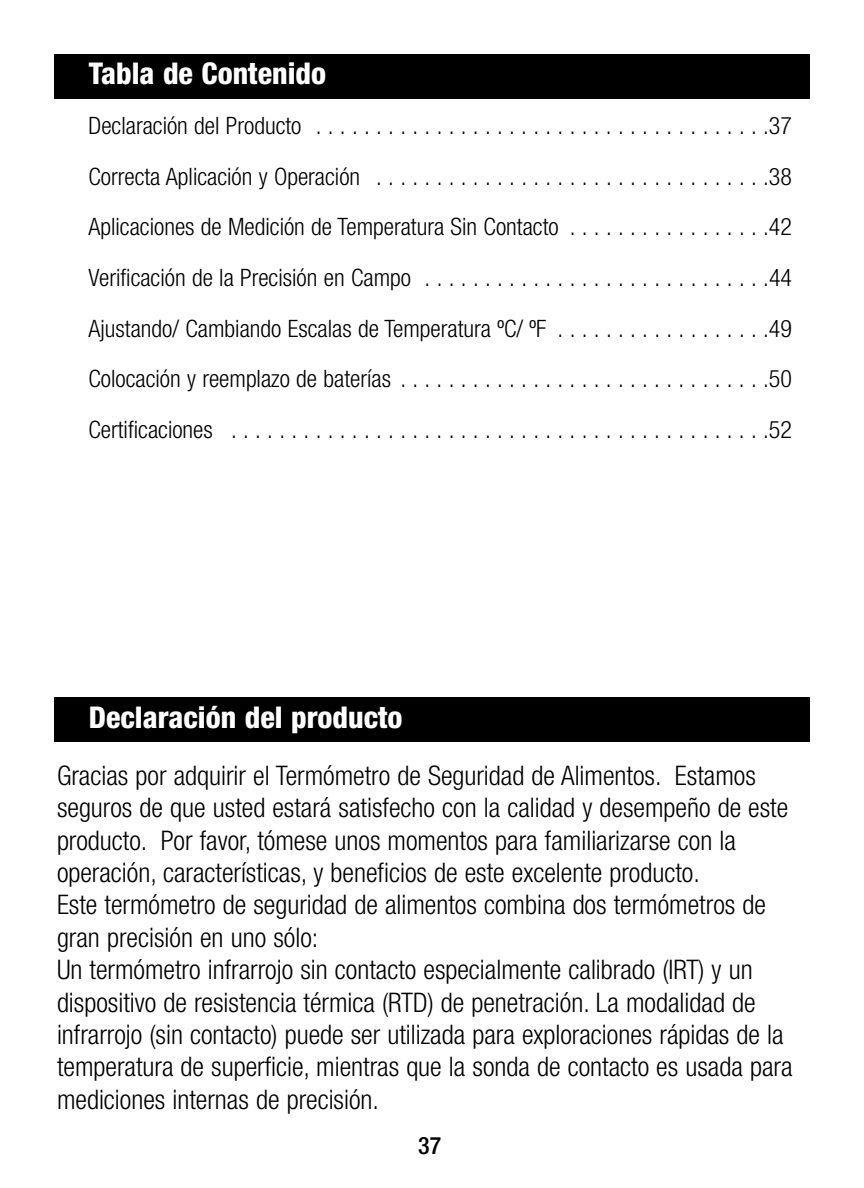
<style>
.page{position:relative;width:864px;height:1188px;background:#fff}
.page>*{position:absolute;margin:0;border:0;box-sizing:border-box;transform-origin:0 0}
.t1{font:800 condensed 30px "Helvetica Neue";color:#fff}
.t2{font:300 condensed 27px/32.4px "Helvetica Neue";color:#000}
.t3{font:300 condensed 24px/50.7px "Helvetica Neue";color:#000;text-align:justify}
.t4{font:500 condensed 24px "Helvetica Neue";color:#000}
</style>
<div class="page">
<div style="left:54px;top:697px;width:756px;height:45px;background:#000"></div>
<div style="left:54px;top:54px;width:756px;height:44px;background:#000"></div>
<p class="t1" style="left:89px;top:63px;width:239px">Tabla de Contenido</p>
<p class="t3" style="left:88px;top:102px;width:705px">Declaración del Producto . . . . . . . . . . . . . . . . . . . . . . . . . . . . . . . . . . . . . .37<br>Correcta Aplicación y Operación . . . . . . . . . . . . . . . . . . . . . . . . . . . . . . . . .38<br>Aplicaciones de Medición de Temperatura Sin Contacto . . . . . . . . . . . . . . . . .42<br>Verificación de la Precisión en Campo . . . . . . . . . . . . . . . . . . . . . . . . . . . . .44<br>Ajustando/ Cambiando Escalas de Temperatura ºC/ ºF . . . . . . . . . . . . . . . . . .49<br>Colocación y reemplazo de baterías . . . . . . . . . . . . . . . . . . . . . . . . . . . . . . .50<br>Certificaciones . . . . . . . . . . . . . . . . . . . . . . . . . . . . . . . . . . . . . . . . . . . . .52</p>
<p class="t1" style="left:89px;top:706px;width:315px">Declaración del producto</p>
<p class="t2" style="left:57px;top:761px;width:737px">Gracias por adquirir el Termómetro de Seguridad de Alimentos. Estamos seguros de que usted estará satisfecho con la calidad y desempeño de este producto. Por favor, tómese unos momentos para familiarizarse con la operación, características, y beneficios de este excelente producto.<br>Este termómetro de seguridad de alimentos combina dos termómetros de gran precisión en uno sólo:<br>Un termómetro infrarrojo sin contacto especialmente calibrado (IRT) y un dispositivo de resistencia térmica (RTD) de penetración. La modalidad de infrarrojo (sin contacto) puede ser utilizada para exploraciones rápidas de la temperatura de superficie, mientras que la sonda de contacto es usada para mediciones internas de precisión.</p>
<p class="t4" style="left:418px;top:1137px;width:25px">37</p>
</div>
